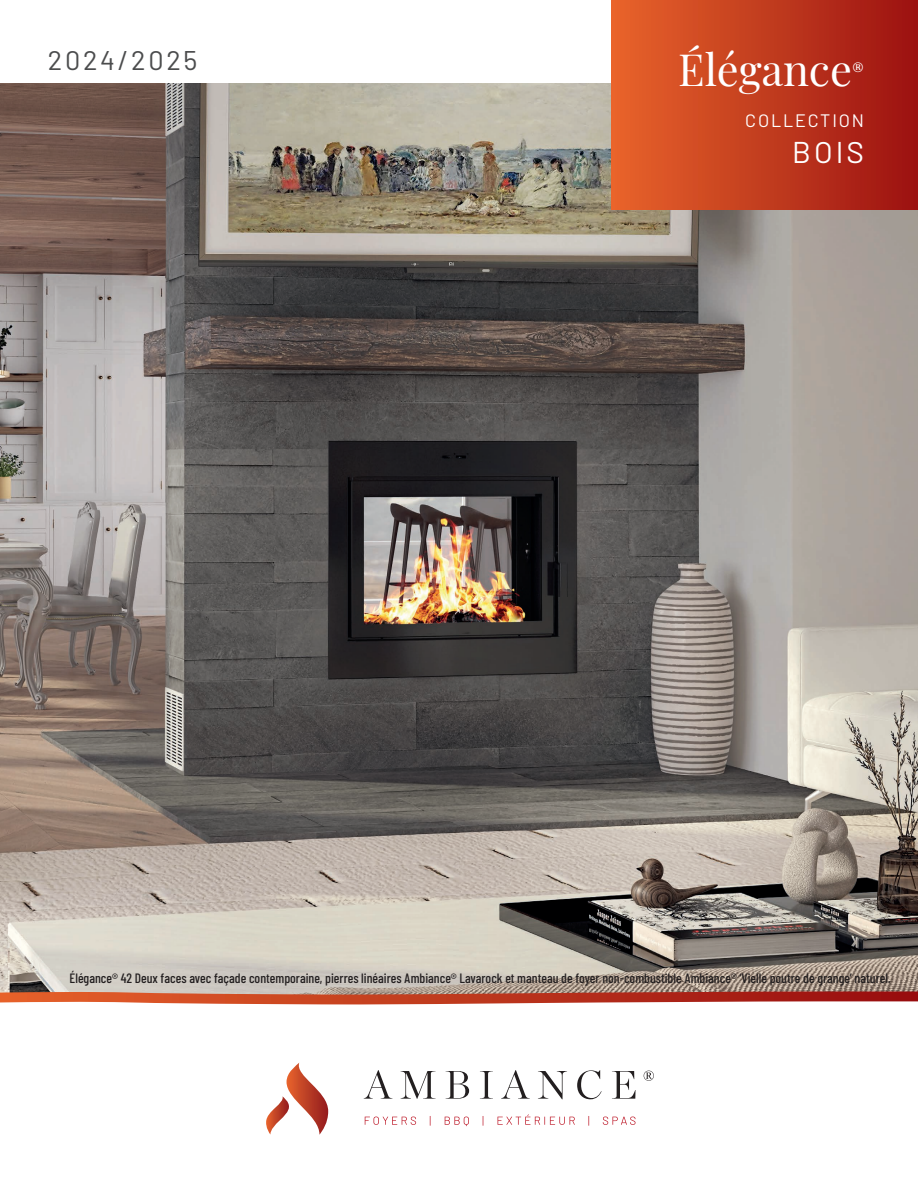
<style>
.page{position:relative;width:918px;height:1188px;background:#fff}
.page>*{position:absolute;margin:0;border:0;box-sizing:border-box;transform-origin:0 0}
.t1{font:43.5px "Playfair Display";color:#fff}
.t2{font:30px "Barlow";color:#fff}
.t3{font:27px "Barlow";letter-spacing:.1em;color:#4b4c4d}
.t4{font:18px "Barlow";letter-spacing:.1em;color:#fff}
.t5{font:17.55px "Playfair Display";color:#fff}
.t6{font:500 13.5px "Barlow Condensed";color:#231f20}
</style>
<div class="page">
<img style="left:0;top:83px;width:918px;height:909px">
<div style="left:611px;top:0;width:307px;height:210px;background:linear-gradient(to right,#e9652b,#9b1211)"></div>
<svg style="left:0;top:992px;width:918px;height:12px;background:#c4563f"></svg>
<svg style="left:266px;top:1063px;width:62px;height:72px"></svg>
<svg style="left:364px;top:1070px;width:28px;height:29px"></svg>
<svg style="left:401px;top:1071px;width:35px;height:28px"></svg>
<svg style="left:446px;top:1071px;width:23px;height:28px"></svg>
<svg style="left:480px;top:1071px;width:13px;height:28px"></svg>
<svg style="left:501px;top:1070px;width:29px;height:29px"></svg>
<svg style="left:538px;top:1071px;width:29px;height:28px"></svg>
<svg style="left:577px;top:1070px;width:25px;height:29px"></svg>
<svg style="left:612px;top:1071px;width:24px;height:28px"></svg>
<svg style="left:644px;top:1071px;width:10px;height:10px"></svg>
<svg style="left:365px;top:1117px;width:51px;height:8px"></svg>
<svg style="left:445px;top:1117px;width:24px;height:9px"></svg>
<svg style="left:498px;top:1114px;width:77px;height:11px"></svg>
<svg style="left:603px;top:1117px;width:33px;height:8px"></svg>
<h3 class="t3" style="left:48px;top:40px;width:151px">2024/2025</h3>
<h1 class="t1" style="left:678px;top:36px;width:175px">Élégance</h1>
<p class="t5" style="left:852px;top:56px;width:13px">®</p>
<h3 class="t4" style="left:745px;top:108px;width:120px">COLLECTION</h3>
<h2 class="t2" style="left:792px;top:131px;width:73px">BOIS</h2>
<p class="t6" style="left:70px;top:970px;width:823px">Élégance® 42 Deux faces avec façade contemporaine, pierres linéaires Ambiance® Lavarock et manteau de foyer non-combustible Ambiance® ‘Vielle poutre de grange’ naturel.</p>
</div>
